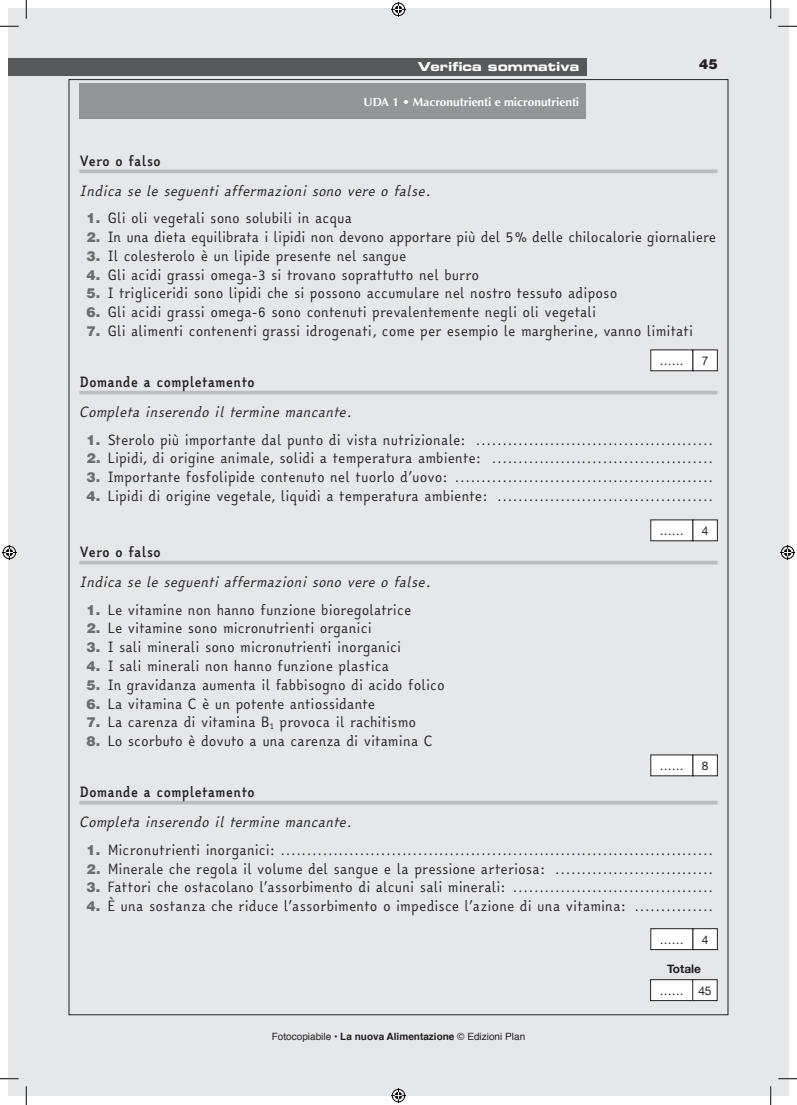
<style>
.page{position:relative;width:797px;height:1105px;background:#fff}
.page>*{position:absolute;margin:0;border:0;box-sizing:border-box;transform-origin:0 0}
.Di_default{font:13.75px "Easy Reading";color:#231f20}
.Di_default-2{font:italic 13.75px "Easy Reading";color:#231f20}
.Di_default-3{font:700 13.75px "Easy Reading";color:#231f20}
.t1{font:900 13.75px "Helvetica";color:#231f20}
.t2{font:12.5px "Eurostile Bold Extended Two";color:#fff}
.t3{font:700 11.88px "Optima";color:#fff}
.Di_default-4{font:11.88px "Helvetica Neue";color:#231f20}
.Di_default-5{font:700 11.88px "Helvetica Neue";color:#231f20}
.t4{font:10px "Helvetica";color:#231f20}
.s1{font-family:"Helvetica";font-weight:900;color:#6c6d70}
.s2{font-weight:700}
</style>
<div class="page">
<div style="left:9px;top:9px;width:17px;height:1087px;background:#e6e7e9"></div>
<div style="left:26px;top:9px;width:762px;height:1087px;background:#e6e7e9"></div>
<svg style="left:79px;top:169px;width:638px;height:4px;fill:#bcbdc0"></svg>
<hr style="left:79px;top:391px;width:638px;height:3px;background:#bcbdc0">
<hr style="left:79px;top:561px;width:638px;height:3px;background:#bcbdc0">
<hr style="left:79px;top:801px;width:638px;height:3px;background:#bcbdc0">
<div style="left:650px;top:350px;width:43px;height:21px;background:#fff"></div>
<div style="left:650px;top:350px;width:43px;height:21px;border:1px solid #231f20"></div>
<div style="left:693px;top:350px;width:24px;height:21px;background:#fff"></div>
<div style="left:692px;top:350px;width:25px;height:21px;border:1px solid #231f20"></div>
<div style="left:650px;top:520px;width:43px;height:21px;background:#fff"></div>
<div style="left:693px;top:520px;width:24px;height:21px;background:#fff"></div>
<div style="left:650px;top:755px;width:43px;height:21px;background:#fff"></div>
<div style="left:693px;top:755px;width:24px;height:21px;background:#fff"></div>
<div style="left:650px;top:929px;width:43px;height:20px;background:#fff"></div>
<div style="left:650px;top:928px;width:43px;height:22px;border:1px solid #231f20"></div>
<div style="left:693px;top:929px;width:24px;height:20px;background:#fff"></div>
<div style="left:692px;top:928px;width:25px;height:22px;border:1px solid #231f20"></div>
<div style="left:9px;top:58px;width:17px;height:18px;background:#57585a"></div>
<div style="left:26px;top:58px;width:560px;height:18px;background:#57585a"></div>
<div style="left:79px;top:83px;width:507px;height:35px;background:#939598"></div>
<div style="left:650px;top:980px;width:42px;height:20px;background:#fff"></div>
<div style="left:650px;top:979px;width:43px;height:22px;border:1px solid #231f20"></div>
<div style="left:692px;top:980px;width:25px;height:20px;background:#fff"></div>
<div style="left:692px;top:979px;width:25px;height:22px;border:1px solid #231f20"></div>
<svg style="left:0;top:25px;width:19px;height:2px"></svg>
<svg style="left:778px;top:25px;width:19px;height:2px"></svg>
<svg style="left:0;top:1078px;width:19px;height:1px"></svg>
<svg style="left:778px;top:1078px;width:19px;height:1px"></svg>
<svg style="left:25px;top:0;width:2px;height:19px"></svg>
<svg style="left:25px;top:1086px;width:2px;height:19px"></svg>
<svg style="left:770px;top:0;width:1px;height:19px"></svg>
<svg style="left:770px;top:1086px;width:1px;height:19px"></svg>
<svg style="left:391px;top:2px;width:15px;height:15px"></svg>
<svg style="left:391px;top:1088px;width:15px;height:15px"></svg>
<svg style="left:2px;top:545px;width:15px;height:15px"></svg>
<svg style="left:780px;top:545px;width:15px;height:15px"></svg>
<p class="t2" style="left:418px;top:58px;width:163px">Verifica sommativa</p>
<p class="t3" style="left:363px;top:95px;width:217px">UDA 1 • Macronutrienti e micronutrienti</p>
<p class="t1" style="left:699px;top:55px;width:20px">45</p>
<p class="Di_default-3" style="left:79px;top:151px;width:83px">Vero o falso</p>
<p class="Di_default-2" style="left:79px;top:181px;width:354px">Indica se le seguenti affermazioni sono vere o false.</p>
<p class="Di_default" style="left:86px;top:209px;width:267px"><span class="s1">1.</span> Gli oli vegetali sono solubili in acqua</p>
<p class="Di_default" style="left:86px;top:228px;width:631px"><span class="s1">2.</span> In una dieta equilibrata i lipidi non devono apportare più del 5% delle chilocalorie giornaliere</p>
<p class="Di_default" style="left:86px;top:246px;width:321px"><span class="s1">3.</span> Il colesterolo è un lipide presente nel sangue</p>
<p class="Di_default" style="left:86px;top:265px;width:394px"><span class="s1">4.</span> Gli acidi grassi omega-3 si trovano soprattutto nel burro</p>
<p class="Di_default" style="left:86px;top:284px;width:532px"><span class="s1">5.</span> I trigliceridi sono lipidi che si possono accumulare nel nostro tessuto adiposo</p>
<p class="Di_default" style="left:86px;top:303px;width:511px"><span class="s1">6.</span> Gli acidi grassi omega-6 sono contenuti prevalentemente negli oli vegetali</p>
<p class="Di_default" style="left:86px;top:321px;width:608px"><span class="s1">7.</span> Gli alimenti contenenti grassi idrogenati, come per esempio le margherine, vanno limitati</p>
<p class="Di_default-4" style="left:660px;top:352px;width:25px">……</p>
<p class="Di_default-4" style="left:701px;top:352px;width:8px">7</p>
<p class="Di_default-3" style="left:79px;top:372px;width:177px">Domande a completamento</p>
<p class="Di_default-2" style="left:79px;top:402px;width:275px">Completa inserendo il termine mancante.</p>
<p class="Di_default" style="left:86px;top:430px;width:628px"><span class="s1">1.</span> Sterolo più importante dal punto di vista nutrizionale: .............................................</p>
<p class="Di_default" style="left:86px;top:449px;width:628px"><span class="s1">2.</span> Lipidi, di origine animale, solidi a temperatura ambiente: ..........................................</p>
<p class="Di_default" style="left:86px;top:468px;width:628px"><span class="s1">3.</span> Importante fosfolipide contenuto nel tuorlo d’uovo: .................................................</p>
<p class="Di_default" style="left:86px;top:486px;width:628px"><span class="s1">4.</span> Lipidi di origine vegetale, liquidi a temperatura ambiente: .........................................</p>
<p class="Di_default-4" style="left:660px;top:522px;width:25px">……</p>
<p class="Di_default-4" style="left:701px;top:522px;width:8px">4</p>
<p class="Di_default-3" style="left:79px;top:542px;width:83px">Vero o falso</p>
<p class="Di_default-2" style="left:79px;top:572px;width:354px">Indica se le seguenti affermazioni sono vere o false.</p>
<p class="Di_default" style="left:86px;top:600px;width:326px"><span class="s1">1.</span> Le vitamine non hanno funzione bioregolatrice</p>
<p class="Di_default" style="left:86px;top:619px;width:287px"><span class="s1">2.</span> Le vitamine sono micronutrienti organici</p>
<p class="Di_default" style="left:86px;top:638px;width:316px"><span class="s1">3.</span> I sali minerali sono micronutrienti inorganici</p>
<p class="Di_default" style="left:86px;top:656px;width:304px"><span class="s1">4.</span> I sali minerali non hanno funzione plastica</p>
<p class="Di_default" style="left:86px;top:675px;width:360px"><span class="s1">5.</span> In gravidanza aumenta il fabbisogno di acido folico</p>
<p class="Di_default" style="left:86px;top:694px;width:290px"><span class="s1">6.</span> La vitamina C è un potente antiossidante</p>
<p class="Di_default" style="left:86px;top:713px;width:331px"><span class="s1">7.</span> La carenza di vitamina B<sub>1</sub> provoca il rachitismo</p>
<p class="Di_default" style="left:86px;top:731px;width:347px"><span class="s1">8.</span> Lo scorbuto è dovuto a una carenza di vitamina C</p>
<p class="Di_default-4" style="left:660px;top:757px;width:25px">……</p>
<p class="Di_default-4" style="left:701px;top:757px;width:8px">8</p>
<p class="Di_default-3" style="left:79px;top:782px;width:177px">Domande a completamento</p>
<p class="Di_default-2" style="left:79px;top:812px;width:275px">Completa inserendo il termine mancante.</p>
<p class="Di_default" style="left:86px;top:840px;width:628px"><span class="s1">1.</span> Micronutrienti inorganici: ..................................................................................</p>
<p class="Di_default" style="left:86px;top:859px;width:628px"><span class="s1">2.</span> Minerale che regola il volume del sangue e la pressione arteriosa: ..............................</p>
<p class="Di_default" style="left:86px;top:878px;width:628px"><span class="s1">3.</span> Fattori che ostacolano l’assorbimento di alcuni sali minerali: ......................................</p>
<p class="Di_default" style="left:86px;top:896px;width:628px"><span class="s1">4.</span> È una sostanza che riduce l’assorbimento o impedisce l’azione di una vitamina: ...............</p>
<p class="Di_default-4" style="left:660px;top:931px;width:25px">……</p>
<p class="Di_default-4" style="left:701px;top:931px;width:8px">4</p>
<p class="Di_default-5" style="left:667px;top:959px;width:36px">Totale</p>
<p class="t4" style="left:272px;top:1028px;width:255px">Fotocopiabile • <span class="s2">La nuova Alimentazione</span> © Edizioni Plan</p>
<p class="Di_default-4" style="left:659px;top:982px;width:25px">……</p>
<p class="Di_default-4" style="left:698px;top:982px;width:15px">45</p>
</div>
